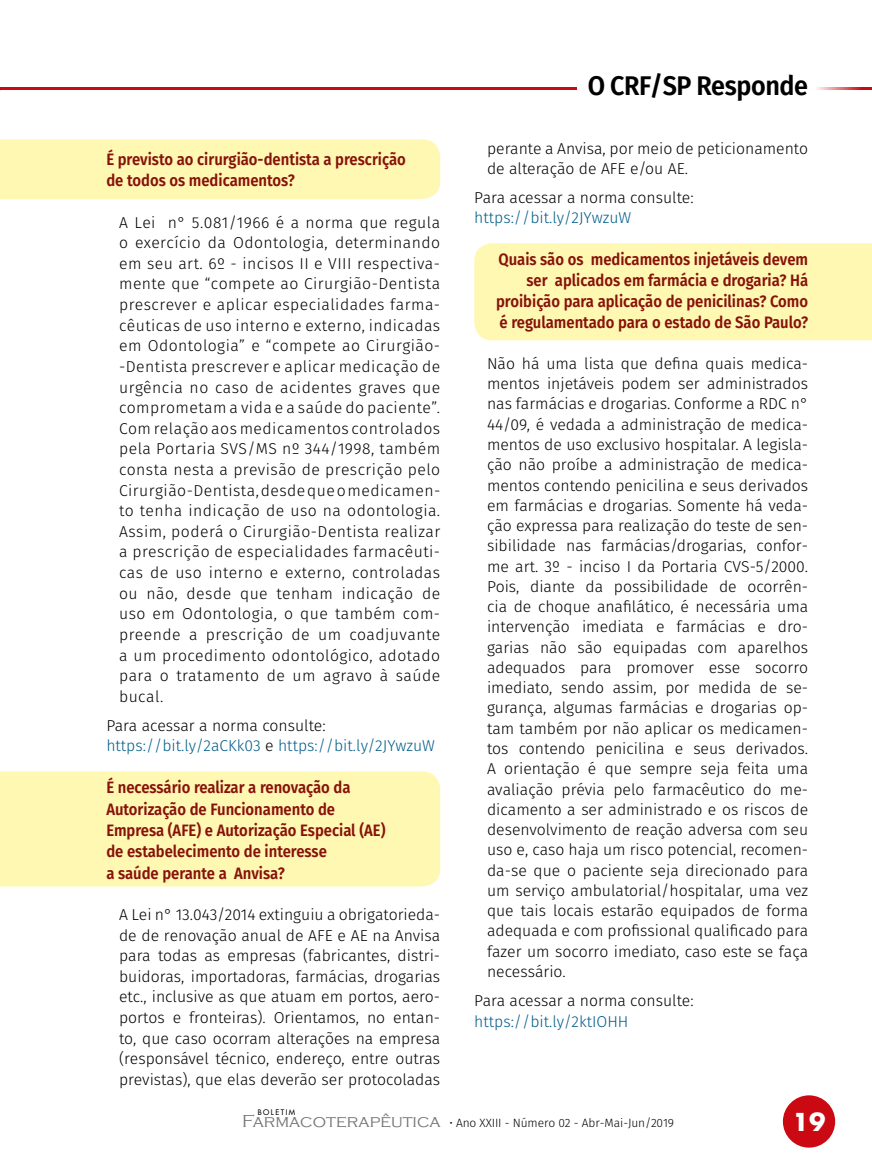
<style>
.page{position:relative;width:872px;height:1170px;background:#fff}
.page>*{position:absolute;margin:0;border:0;box-sizing:border-box;transform-origin:0 0}
.t1{font:600 27px "Fira Sans";letter-spacing:-.015em;color:#000;scale:.93 1}
.t2{font:700 24px "Futura";color:#fff}
.t3{font:300 17.85px "Copperplate Gothic";color:#737277}
.t4{font:600 16.5px/21.3px "Fira Sans";color:#87120b;scale:.9 1}
.t5{font:300 15.75px/20.5px "Fira Sans";color:#000;text-align:justify}
.t6{font:300 15.75px/20.5px "Fira Sans";color:#005c89}
.t7{font:300 12px "Fira Sans";letter-spacing:-.01em;color:#000}
.t8{font:7.5px "Futura";letter-spacing:.2em;color:#000}
.s1{color:#000}
</style>
<div class="page">
<div style="left:474px;top:243px;width:398px;height:97px;background:#fff8b2"></div>
<div style="left:0;top:771px;width:440px;height:115px;background:#fff8b2"></div>
<div style="left:0;top:139px;width:440px;height:60px;background:#fff8b2"></div>
<hr style="left:0;top:87px;width:576px;height:3px;background:#cb0912">
<hr style="left:808px;top:87px;width:64px;height:3px;background:#cb0912">
<div style="left:783px;top:1095px;width:52px;height:52px;background:#cb0912;border-radius:50%"></div>
<p class="t4" style="left:106px;top:148px;width:334px">É previsto ao cirurgião-dentista a prescrição de todos os medicamentos?</p>
<p class="t5" style="left:119px;top:212px;width:323px">A Lei n° 5.081/1966 é a norma que regula o exercício da Odontologia, determinando em seu art. 6º - incisos II e VIII respectiva&shy;mente que “compete ao Cirurgião-Dentista prescrever e aplicar especialidades farma&shy;cêuticas de uso interno e externo, indicadas em Odontologia” e “compete ao Cirurgião--Dentista prescrever e aplicar medicação de urgência no caso de acidentes graves que comprometam a vida e a saúde do paciente”.<br>Com relação aos medicamentos controlados pela Portaria SVS/MS nº 344/1998, também consta nesta a previsão de prescrição pelo Cirurgião-Dentista, desde que o medicamen&shy;to tenha indicação de uso na odontologia.<br>Assim, poderá o Cirurgião-Dentista realizar a prescrição de especialidades farmacêuti&shy;cas de uso interno e externo, controladas ou não, desde que tenham indicação de uso em Odontologia, o que também com&shy;preende a prescrição de um coadjuvante a um procedimento odontológico, adotado para o tratamento de um agravo à saúde bucal.</p>
<p class="t6" style="left:106px;top:715px;width:330px"><span class="s1">Para acessar a norma consulte: </span>https://bit.ly/2aCKk03 <span class="s1">e</span> https://bit.ly/2JYwzuW</p>
<p class="t4" style="left:106px;top:776px;width:312px">É necessário realizar a renovação da Autorização de Funcionamento de Empresa (AFE) e Autorização Especial (AE) de estabelecimento de interesse<br>a saúde perante a Anvisa?</p>
<p class="t5" style="left:119px;top:904px;width:323px">A Lei n° 13.043/2014 extinguiu a obrigatorieda&shy;de de renovação anual de AFE e AE na Anvisa para todas as empresas (fabricantes, distri&shy;buidoras, importadoras, farmácias, drogarias etc., inclusive as que atuam em portos, aero&shy;portos e fronteiras). Orientamos, no entan&shy;to, que caso ocorram alterações na empresa (responsável técnico, endereço, entre outras previstas), que elas deverão ser protocoladas</p>
<h1 class="t1" style="left:588px;top:64px;width:238px">O CRF/SP Responde</h1>
<p class="t5" style="left:487px;top:138px;width:323px">perante a Anvisa, por meio de peticionamento de alteração de AFE e/ou AE.</p>
<p class="t5" style="left:474px;top:187px;width:221px">Para acessar a norma consulte:</p>
<p class="t6" style="left:474px;top:207px;width:158px">https://bit.ly/2JYwzuW</p>
<p class="t4" style="left:496px;top:248px;width:348px;text-align:right">Quais são os medicamentos injetáveis devem ser aplicados em farmácia e drogaria? Há proibição para aplicação de penicilinas? Como é regulamentado para o estado de São Paulo?</p>
<p class="t5" style="left:487px;top:353px;width:323px">Não há uma lista que defina quais medica&shy;mentos injetáveis podem ser administrados nas farmácias e drogarias. Conforme a RDC n° 44/09, é vedada a administração de medica&shy;mentos de uso exclusivo hospitalar. A legisla&shy;ção não proíbe a administração de medica&shy;mentos contendo penicilina e seus derivados em farmácias e drogarias. Somente há veda&shy;ção expressa para realização do teste de sen&shy;sibilidade nas farmácias/drogarias, confor&shy;me art. 3º - inciso I da Portaria CVS-5/2000.<br>Pois, diante da possibilidade de ocorrên&shy;cia de choque anafilático, é necessária uma intervenção imediata e farmácias e dro&shy;garias não são equipadas com aparelhos adequados para promover esse socorro imediato, sendo assim, por medida de se&shy;gurança, algumas farmácias e drogarias op&shy;tam também por não aplicar os medicamen&shy;tos contendo penicilina e seus derivados.<br>A orientação é que sempre seja feita uma avaliação prévia pelo farmacêutico do me&shy;dicamento a ser administrado e os riscos de desenvolvimento de reação adversa com seu uso e, caso haja um risco potencial, recomen&shy;da-se que o paciente seja direcionado para um serviço ambulatorial/hospitalar, uma vez que tais locais estarão equipados de forma adequada e com profissional qualificado para fazer um socorro imediato, caso este se faça necessário.</p>
<p class="t5" style="left:474px;top:989px;width:221px">Para acessar a norma consulte:</p>
<p class="t6" style="left:474px;top:1010px;width:156px">https://bit.ly/2ktIOHH</p>
<p class="t8" style="left:258px;top:1107px;width:39px">BOLETIM</p>
<p class="t3" style="left:242px;top:1111px;width:200px">Farmacoterapêutica</p>
<h2 class="t2" style="left:792px;top:1105px;width:34px">19</h2>
<p class="t7" style="left:449px;top:1114px;width:226px">• Ano XXIII ‑ Número 02 ‑ Abr‑Mai‑Jun/2019</p>
</div>
